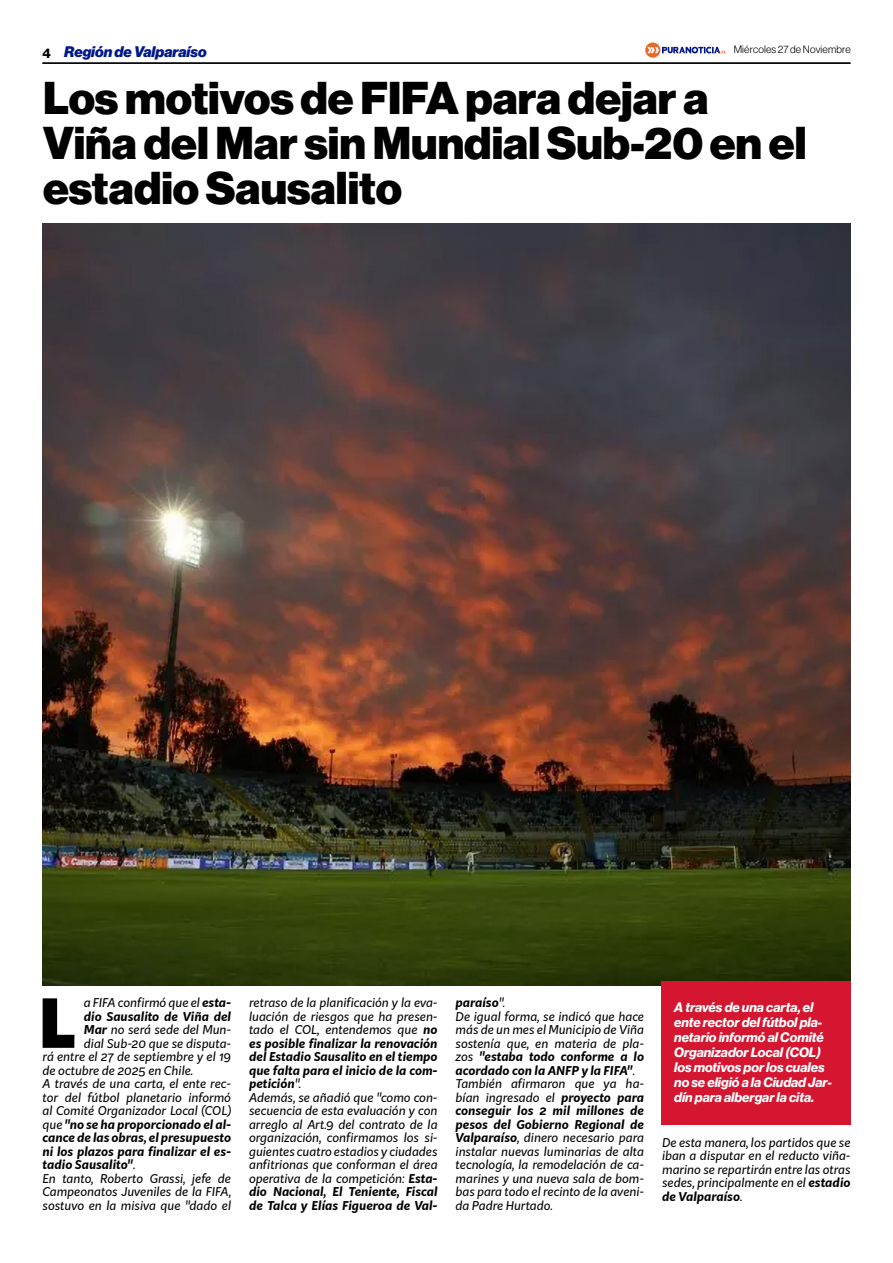
<style>
.page{position:relative;width:893px;height:1263px;background:#fff}
.page>*{position:absolute;margin:0;border:0;box-sizing:border-box;transform-origin:0 0}
.t1{font:900 66.3px "Kit Sans";color:#000}
.t2{font:900 45px/45px "Neue Haas Display";color:#000}
.t3{font:italic 900 15px "Neue Haas Display";color:#00178a}
.t4{font:italic 700 13.5px/15px "Neue Haas Display";color:#fff}
.t5{font:italic 12px/13.5px "Kit Sans";color:#000}
.t6{font:italic 700 12px "Kit Sans";color:#000}
.t7{font:10.5px "N Haas Grotesk DS Pro 45 Lt";letter-spacing:.015em;color:#000}
.s1{font-family:"N Haas Grotesk DS Pro 75 Bd";font-weight:400;font-style:normal;font-size:13.5px;color:#000}
.s2{font-weight:700}
.s3{font-weight:400}
</style>
<div class="page">
<hr style="left:43px;top:63px;width:807px;height:1px;background:#000">
<svg style="left:645px;top:43px;width:81px;height:15px"></svg>
<img style="left:43px;top:223px;width:807px;height:763px">
<div style="left:661px;top:981px;width:190px;height:144px;background:#d41630"></div>
<p class="t3" style="left:43px;top:43px;width:166px"><span class="s1">4</span> Región de Valparaíso</p>
<p class="t7" style="left:734px;top:44px;width:119px">Miércoles 27 de Noviembre</p>
<h2 class="t2" style="left:43px;top:77px;width:765px">Los motivos de FIFA para dejar a<br>Viña del Mar sin Mundial Sub-20 en el estadio Sausalito</h2>
<h1 class="t1" style="left:39px;top:963px;width:39px">L</h1>
<p class="t5" style="left:84px;top:995px;width:149px">a FIFA confirmó que el <span class="s2">esta-</span></p>
<p class="t6" style="left:84px;top:1006px;width:149px">dio Sausalito de Viña del</p>
<p class="t5" style="left:84px;top:1022px;width:149px"><span class="s2">Mar</span> no será sede del Mun-</p>
<p class="t5" style="left:84px;top:1036px;width:149px">dial Sub-20 que se disputa-</p>
<p class="t5" style="left:43px;top:1049px;width:190px">rá entre el 27 de septiembre y el 19</p>
<p class="t5" style="left:43px;top:1063px;width:152px">de octubre de 2025 en Chile.</p>
<p class="t5" style="left:43px;top:1076px;width:190px">A través de una carta, el ente rec-</p>
<p class="t5" style="left:43px;top:1090px;width:190px">tor del fútbol planetario informó</p>
<p class="t5" style="left:43px;top:1103px;width:190px">al Comité Organizador Local (COL)</p>
<p class="t6" style="left:43px;top:1114px;width:190px"><span class="s3">que</span> "no se ha proporcionado el al-</p>
<p class="t6" style="left:43px;top:1127px;width:190px">cance de las obras, el presupuesto</p>
<p class="t6" style="left:43px;top:1141px;width:190px">ni los plazos para finalizar el es-</p>
<p class="t6" style="left:43px;top:1154px;width:94px">tadio Sausalito"<span class="s3">.</span></p>
<p class="t5" style="left:43px;top:1171px;width:190px">En tanto, Roberto Grassi, jefe de</p>
<p class="t5" style="left:43px;top:1184px;width:190px">Campeonatos Juveniles de la FIFA,</p>
<p class="t5" style="left:43px;top:1198px;width:190px">sostuvo en la misiva que "dado el</p>
<p class="t5" style="left:249px;top:995px;width:190px">retraso de la planificación y la eva&shy;luación de riesgos que ha presen&shy;tado el COL, entendemos que <span class="s2">no es posible finalizar la renovación del Estadio Sausalito en el tiempo que falta para el inicio de la com&shy;petición</span>".<br>Además, se añadió que "como con&shy;secuencia de esta evaluación y con arreglo al Art.9 del contrato de la organización, confirmamos los si&shy;guientes cuatro estadios y ciudades anfitrionas que conforman el área operativa de la competición: <span class="s2">Esta&shy;dio Nacional, El Teniente, Fiscal de Talca y Elías Figueroa de Val-</span></p>
<p class="t5" style="left:456px;top:995px;width:190px"><span class="s2">paraíso</span>".<br>De igual forma, se indicó que hace más de un mes el Municipio de Viña sostenía que, en materia de pla&shy;zos <span class="s2">"estaba todo conforme a lo acordado con la ANFP y la FIFA"</span>.<br>También afirmaron que ya ha&shy;bían ingresado el <span class="s2">proyecto para conseguir los 2 mil millones de pesos del Gobierno Regional de<br>Valparaíso</span>, dinero necesario para instalar nuevas luminarias de alta tecnología, la remodelación de ca&shy;marines y una nueva sala de bom&shy;bas para todo el recinto de la aveni&shy;da Padre Hurtado.</p>
<p class="t4" style="left:674px;top:999px;width:159px">A través de una carta, el ente rector del fútbol pla&shy;netario informó al Comité<br>Organizador Local (COL) los motivos por los cuales no se eligió a la Ciudad Jar&shy;dín para albergar la cita.</p>
<p class="t5" style="left:662px;top:1135px;width:190px;text-align:justify">De esta manera, los partidos que se iban a disputar en el reducto viña&shy;marino se repartirán entre las otras sedes, principalmente en el <span class="s2">estadio de Valparaíso</span>.</p>
</div>
